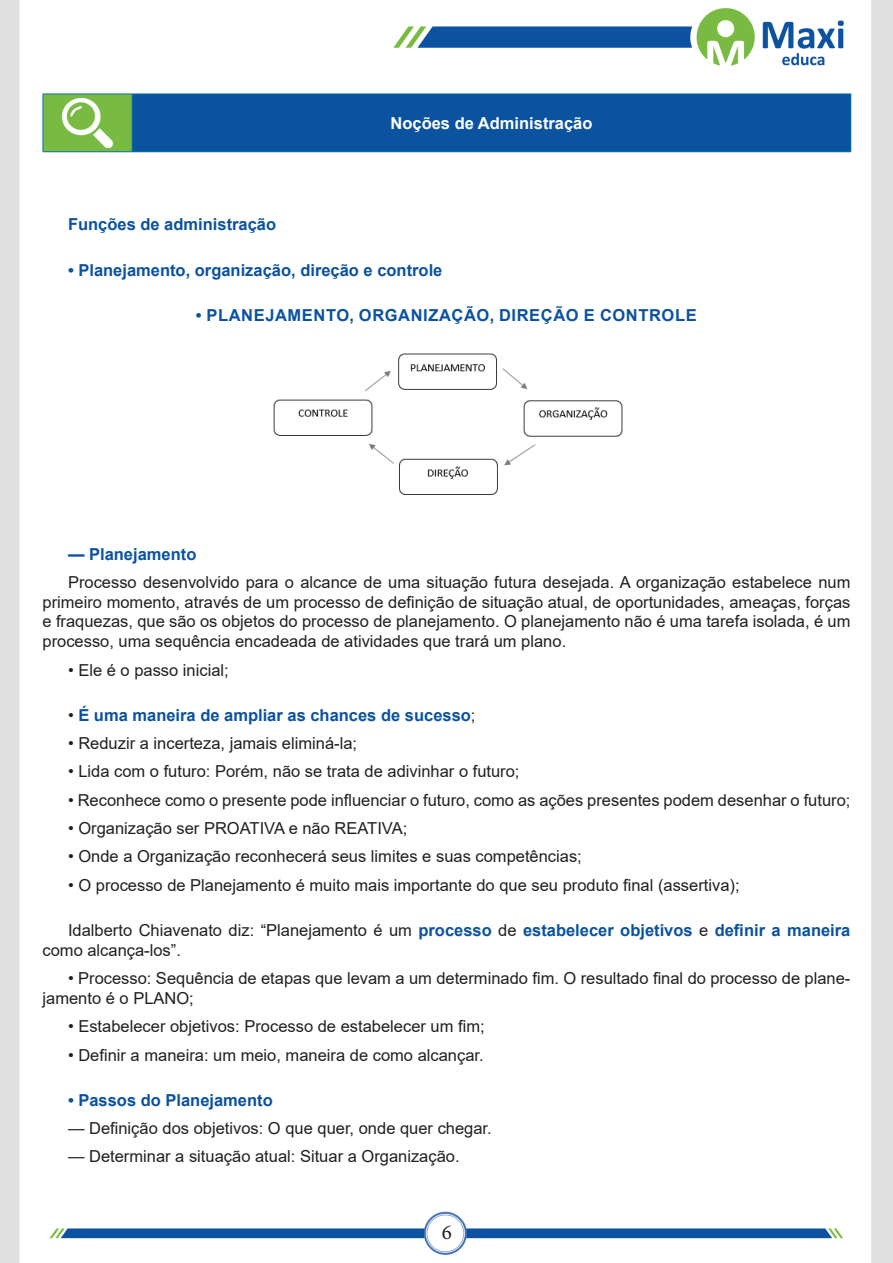
<style>
.page{position:relative;width:893px;height:1263px;background:#fff}
.page>*{position:absolute;margin:0;border:0;box-sizing:border-box;transform-origin:0 0}
.t1{font:21px "Minion Pro";color:#231f20}
.t2{font:16.5px/19.8px "Arial";color:#231f20}
.t3{font:700 16.5px "Arial";color:#0b529f}
.t4{font:700 16.5px "Arial";letter-spacing:.035em;color:#0b529f}
.t5{font:700 16.5px "Arial";color:#fff}
.s1{font-weight:400;color:#231f20}
.s2{font-weight:700;color:#0b529f}
</style>
<div class="page">
<img style="left:0;top:0;width:893px;height:1263px">
<div style="left:43px;top:94px;width:89px;height:58px;background:#79bb42"></div>
<div style="left:132px;top:94px;width:719px;height:58px;background:#0b529f"></div>
<hr style="left:43px;top:94px;width:89px;height:1px;background:#0f73a9">
<hr style="left:43px;top:94px;width:1px;height:57px;background:#0f73a9">
<hr style="left:43px;top:151px;width:89px;height:1px;background:#0f73a9">
<hr style="left:132px;top:94px;width:719px;height:1px;background:#0f73a9">
<hr style="left:132px;top:94px;width:1px;height:57px;background:#0f73a9">
<hr style="left:850px;top:94px;width:1px;height:57px;background:#0f73a9">
<hr style="left:132px;top:151px;width:719px;height:1px;background:#0f73a9">
<img style="left:62px;top:98px;width:51px;height:49px">
<img style="left:264px;top:350px;width:365px;height:147px">
<p class="t5" style="left:390px;top:111px;width:204px">Noções de Administração</p>
<p class="t3" style="left:68px;top:213px;width:210px">Funções de administração</p>
<p class="t3" style="left:68px;top:258px;width:376px">• Planejamento, organização, direção e controle</p>
<p class="t4" style="left:196px;top:303px;width:502px">• PLANEJAMENTO, ORGANIZAÇÃO, DIREÇÃO E CONTROLE</p>
<p class="t3" style="left:68px;top:542px;width:130px">— Planejamento</p>
<p class="t2" style="left:43px;top:572px;width:809px;text-align:justify;text-indent:26px">Processo desenvolvido para o alcance de uma situação futura desejada. A organização estabelece num primeiro momento, através de um processo de definição de situação atual, de oportunidades, ameaças, forças e fraquezas, que são os objetos do processo de planejamento. O planejamento não é uma tarefa isolada, é um processo, uma sequência encadeada de atividades que trará um plano.</p>
<p class="t2" style="left:68px;top:660px;width:162px">• Ele é o passo inicial;</p>
<p class="t3" style="left:68px;top:703px;width:409px"><span class="s1">•</span> É uma maneira de ampliar as chances de sucesso<span class="s1">;</span></p>
<p class="t2" style="left:68px;top:733px;width:291px">• Reduzir a incerteza, jamais eliminá-la;</p>
<p class="t2" style="left:68px;top:762px;width:453px">• Lida com o futuro: Porém, não se trata de adivinhar o futuro;</p>
<p class="t2" style="left:68px;top:790px;width:784px">• Reconhece como o presente pode influenciar o futuro, como as ações presentes podem desenhar o futuro;</p>
<p class="t2" style="left:68px;top:818px;width:341px">• Organização ser PROATIVA e não REATIVA;</p>
<p class="t2" style="left:68px;top:846px;width:515px">• Onde a Organização reconhecerá seus limites e suas competências;</p>
<p class="t2" style="left:68px;top:875px;width:673px">• O processo de Planejamento é muito mais importante do que seu produto final (assertiva);</p>
<p class="t2" style="left:43px;top:920px;width:809px;text-indent:26px">Idalberto Chiavenato diz: “Planejamento é um <span class="s2">processo</span> de <span class="s2">estabelecer objetivos</span> e <span class="s2">definir a maneira </span>como alcança-los”.</p>
<p class="t2" style="left:43px;top:968px;width:809px;text-indent:26px">• Processo: Sequência de etapas que levam a um determinado fim. O resultado final do processo de plane&shy;jamento é o PLANO;</p>
<p class="t2" style="left:68px;top:1016px;width:418px">• Estabelecer objetivos: Processo de estabelecer um fim;</p>
<p class="t2" style="left:68px;top:1045px;width:417px">• Definir a maneira: um meio, maneira de como alcançar.</p>
<p class="t3" style="left:68px;top:1088px;width:206px">• Passos do Planejamento</p>
<p class="t2" style="left:68px;top:1118px;width:425px">— Definição dos objetivos: O que quer, onde quer chegar.</p>
<p class="t2" style="left:68px;top:1146px;width:393px">— Determinar a situação atual: Situar a Organização.</p>
<p class="t1" style="left:442px;top:1218px;width:12px">6</p>
</div>
